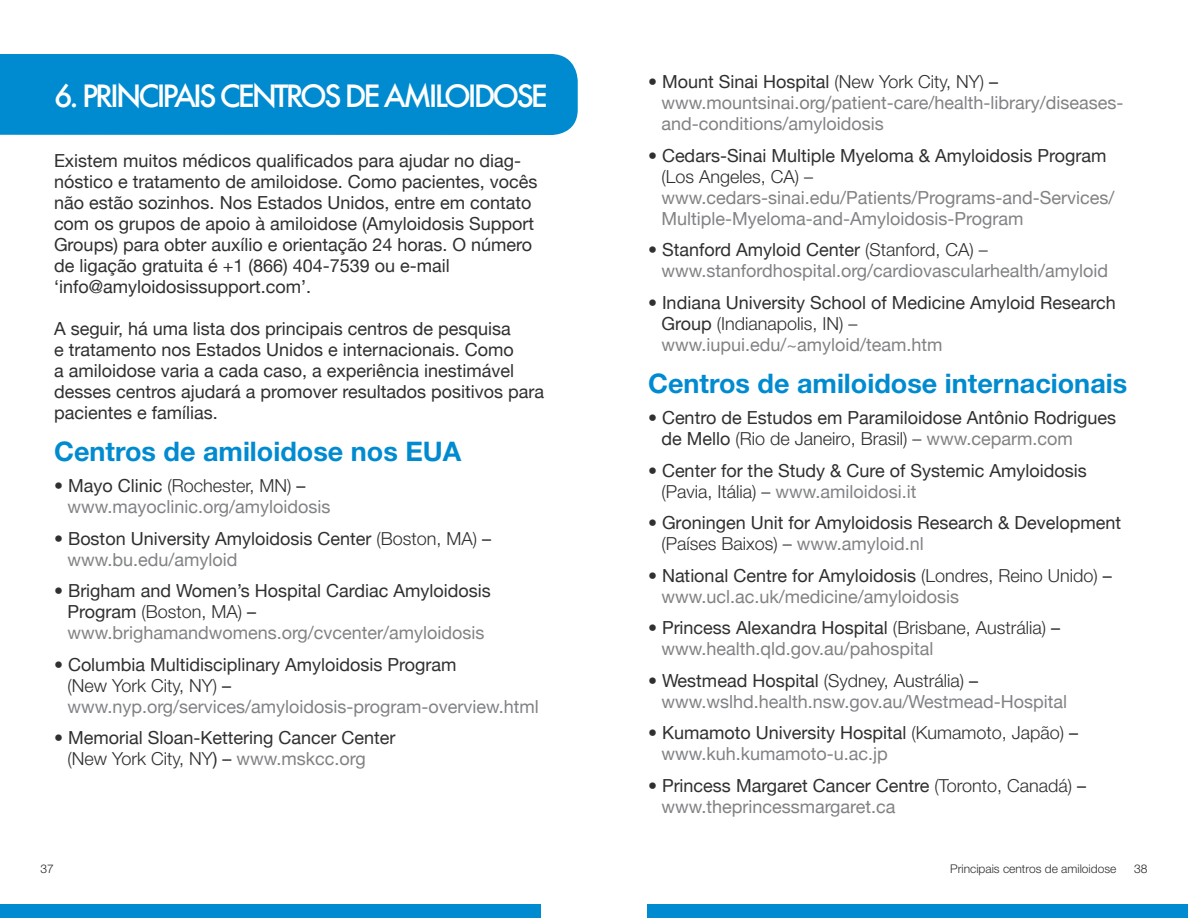
<style>
.page{position:relative;width:1188px;height:918px;background:#fff}
.page>*{position:absolute;margin:0;border:0;box-sizing:border-box;transform-origin:0 0}
.t1{font:500 30px "Futura";letter-spacing:-.1em;color:#fff}
.t2{font:700 27px "Helvetica Neue";color:#008bd0}
.t3{font:18px/21px "Helvetica Neue";color:#312f30}
.t4{font:18px/21px "Helvetica Neue";color:#808285}
.t5{font:300 18px "Helvetica Neue";color:#312f30}
.t6{font:300 12px "Helvetica Neue";color:#312f30}
.t7{font:300 12px "Helvetica Neue";color:#231f20}
.s1{font-weight:300;color:#312f30}
.s2{color:#312f30}
.s3{font-weight:300}
.s4{color:#808285}
</style>
<div class="page">
<div style="left:0;top:54px;width:578px;height:81px;background:#008bd0"></div>
<div style="left:647px;top:904px;width:541px;height:14px;background:#008bd0"></div>
<div style="left:0;top:904px;width:541px;height:14px;background:#008bd0"></div>
<h1 class="t1" style="left:54px;top:75px;width:495px">6. PRINCIPAIS CENTROS DE AMILOIDOSE</h1>
<p class="t3" style="left:54px;top:150px;width:485px">Existem muitos médicos qualificados para ajudar no diag&shy;nóstico e tratamento de amiloidose. Como pacientes, vocês não estão sozinhos. Nos Estados Unidos, entre em contato com os grupos de apoio à amiloidose (Amyloidosis Support Groups) para obter auxílio e orientação 24 horas. O número de ligação gratuita é +1 (866) 404-7539 ou e-mail ‘info@amyloidosissupport.com’.</p>
<p class="t3" style="left:54px;top:318px;width:492px">A seguir, há uma lista dos principais centros de pesquisa<br>e tratamento nos Estados Unidos e internacionais. Como<br>a amiloidose varia a cada caso, a experiência inestimável desses centros ajudará a promover resultados positivos para pacientes e famílias.</p>
<h2 class="t2" style="left:54px;top:434px;width:409px">Centros de amiloidose nos EUA</h2>
<p class="t4" style="left:68px;top:475px;width:265px;text-indent:-14px"><span class="s1">•</span> <span class="s2">Mayo Clinic</span> <span class="s1">(Rochester, MN)</span> <span class="s2">– </span>www.mayoclinic.org/amyloidosis</p>
<p class="t3" style="left:68px;top:528px;width:425px;text-indent:-14px"><span class="s3">•</span> Boston University Amyloidosis Center <span class="s3">(Boston, MA)</span> – <span class="s4">www.bu.edu/amyloid</span></p>
<p class="t3" style="left:68px;top:580px;width:425px;text-indent:-14px">• Brigham and Women’s Hospital Cardiac Amyloidosis<br>Program <span class="s3">(Boston, MA)</span> – <span class="s4">www.brighamandwomens.org/cvcenter/amyloidosis</span></p>
<p class="t4" style="left:68px;top:654px;width:473px;text-indent:-14px"><span class="s2">• Columbia Multidisciplinary Amyloidosis Program<br></span><span class="s1">(New York City, NY)</span> <span class="s2">– </span>www.nyp.org/services/amyloidosis-program-overview.html</p>
<p class="t3" style="left:68px;top:727px;width:329px;text-indent:-14px">• Memorial Sloan-Kettering Cancer Center <span class="s3">(New York City, NY</span>) – <span class="s4">www.mskcc.org</span></p>
<p class="t4" style="left:662px;top:71px;width:464px;text-indent:-14px"><span class="s2">• Mount Sinai Hospital</span> <span class="s1">(New York City, NY)</span> <span class="s2">– </span>www.mountsinai.org/patient-care/health-library/diseases&shy;and-conditions/amyloidosis</p>
<p class="t3" style="left:648px;top:145px;width:460px">• Cedars-Sinai Multiple Myeloma &amp; Amyloidosis Program</p>
<p class="t5" style="left:662px;top:165px;width:153px">(Los Angeles, CA) –</p>
<p class="t4" style="left:662px;top:187px;width:454px">www.cedars-sinai.edu/Patients/Programs-and-Services/<br>Multiple-Myeloma-and-Amyloidosis-Program</p>
<p class="t4" style="left:662px;top:239px;width:448px;text-indent:-14px"><span class="s1">•</span> <span class="s2">Stanford Amyloid Center</span> <span class="s1">(Stanford, CA) – </span>www.stanfordhospital.org/cardiovascularhealth/amyloid</p>
<p class="t3" style="left:662px;top:292px;width:456px;text-indent:-14px">• Indiana University School of Medicine Amyloid Research<br>Group <span class="s3">(Indianapolis, IN) – </span><span class="s4">www.iupui.edu/~amyloid/team.htm</span></p>
<h2 class="t2" style="left:648px;top:366px;width:481px">Centros de amiloidose internacionais</h2>
<p class="t3" style="left:662px;top:407px;width:456px;text-indent:-14px">• Centro de Estudos em Paramiloidose Antônio Rodrigues de Mello <span class="s3">(Rio de Janeiro, Brasil) –</span> <span class="s4">www.ceparm.com</span></p>
<p class="t3" style="left:662px;top:460px;width:427px;text-indent:-14px">• Center for the Study &amp; Cure of Systemic Amyloidosis <span class="s3">(Pavia, Itália) –</span> <span class="s4">www.amiloidosi.it</span></p>
<p class="t3" style="left:662px;top:512px;width:461px;text-indent:-14px">• Groningen Unit for Amyloidosis Research &amp; Development <span class="s3">(Países Baixos) –</span> <span class="s4">www.amyloid.nl</span></p>
<p class="t4" style="left:662px;top:565px;width:452px;text-indent:-14px"><span class="s2">• National Centre for Amyloidosis</span> <span class="s1">(Londres, Reino Unido)</span> <span class="s2">– </span>www.ucl.ac.uk/medicine/amyloidosis</p>
<p class="t4" style="left:662px;top:617px;width:400px;text-indent:-14px"><span class="s2">• Princess Alexandra Hospital</span> <span class="s1">(Brisbane, Austrália)</span> <span class="s2">– </span>www.health.qld.gov.au/pahospital</p>
<p class="t4" style="left:662px;top:670px;width:407px;text-indent:-14px"><span class="s2">• Westmead Hospital</span> <span class="s1">(Sydney, Austrália)</span> <span class="s2">– </span>www.wslhd.health.nsw.gov.au/Westmead-Hospital</p>
<p class="t3" style="left:662px;top:722px;width:418px;text-indent:-14px">• Kumamoto University Hospital <span class="s3">(Kumamoto, Japão)</span> – <span class="s4">www.kuh.kumamoto-u.ac.jp</span></p>
<p class="t3" style="left:662px;top:775px;width:426px;text-indent:-14px">• Princess Margaret Cancer Centre <span class="s3">(Toronto, Canadá)</span> – <span class="s4">www.theprincessmargaret.ca</span></p>
<p class="t6" style="left:950px;top:862px;width:168px">Principais centros de amiloidose</p>
<p class="t7" style="left:41px;top:862px;width:15px">37</p>
<p class="t7" style="left:1134px;top:862px;width:15px">38</p>
</div>
